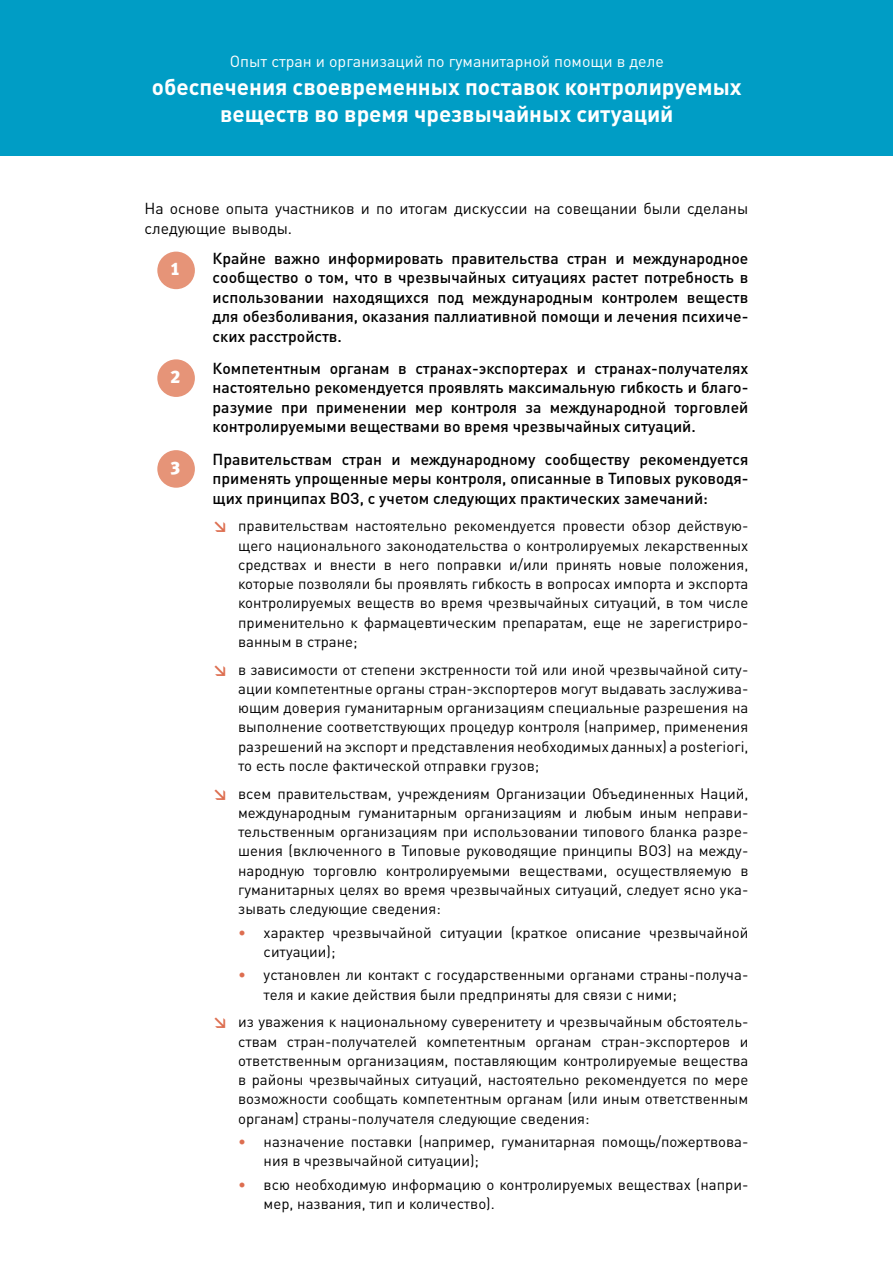
<style>
.page{position:relative;width:893px;height:1263px;background:#fff}
.page>*{position:absolute;margin:0;border:0;box-sizing:border-box;transform-origin:0 0}
.t1{font:700 22.5px/26.7px "DIN Pro";color:#fff;text-align:center}
.t2{font:900 18px "Meta OT";color:#fff}
.t3{font:16.05px "DIN Pro";color:#fff}
.t4{font:500 15.75px/19.5px "DIN Pro";color:#000;text-align:justify}
.t5{font:15.75px/19.5px "DIN Pro";letter-spacing:-.005em;color:#000}
.t6{font:15px/19.2px "DIN Pro";color:#000;text-align:justify}
.s1{font-weight:700;color:#dd6e50}
.s2{color:#dd6e50}
</style>
<div class="page">
<div style="left:0;top:0;width:893px;height:155px;background:#009dc5"></div>
<div style="left:157px;top:252px;width:38px;height:37px;background:#e69478;border-radius:50%"></div>
<div style="left:157px;top:359px;width:38px;height:38px;background:#e69478;border-radius:50%"></div>
<div style="left:157px;top:450px;width:38px;height:38px;background:#e69478;border-radius:50%"></div>
<p class="t3" style="left:230px;top:50px;width:436px">Опыт стран и организаций по гуманитарной помощи в деле</p>
<h1 class="t1" style="left:152px;top:71px;width:591px">обеспечения своевременных поставок контролируемых веществ во время чрезвычайных ситуаций</h1>
<p class="t5" style="left:145px;top:198px;width:605px">На основе опыта участников и по итогам дискуссии на совещании были сделаны следующие выводы.</p>
<p class="t2" style="left:170px;top:258px;width:12px">1</p>
<p class="t2" style="left:170px;top:366px;width:12px">2</p>
<p class="t2" style="left:170px;top:457px;width:12px">3</p>
<p class="t4" style="left:213px;top:248px;width:537px">Крайне важно информировать правительства стран и международное сообщество о том, что в чрезвычайных ситуациях растет потребность в использовании находящихся под международным контролем веществ для обезболивания, оказания паллиативной помощи и лечения психиче&shy;ских расстройств.</p>
<p class="t4" style="left:213px;top:358px;width:537px">Компетентным органам в странах-экспортерах и странах-получателях настоятельно рекомендуется проявлять максимальную гибкость и благо&shy;разумие при применении мер контроля за международной торговлей контролируемыми веществами во время чрезвычайных ситуаций.</p>
<p class="t4" style="left:213px;top:449px;width:537px">Правительствам стран и международному сообществу рекомендуется применять упрощенные меры контроля, описанные в Типовых руководя&shy;щих принципах ВОЗ, с учетом следующих практических замечаний:</p>
<p class="t6" style="left:238px;top:516px;width:512px;text-indent:-26px"><span class="s1">↘</span> правительствам настоятельно рекомендуется провести обзор действую&shy;щего национального законодательства о контролируемых лекарственных средствах и внести в него поправки и/или принять новые положения, которые позволяли бы проявлять гибкость в вопросах импорта и экспорта контролируемых веществ во время чрезвычайных ситуаций, в том числе применительно к фармацевтическим препаратам, еще не зарегистриро&shy;ванным в стране;</p>
<p class="t6" style="left:238px;top:659px;width:512px;text-indent:-26px"><span class="s1">↘</span> в зависимости от степени экстренности той или иной чрезвычайной ситу&shy;ации компетентные органы стран-экспортеров могут выдавать заслужива&shy;ющим доверия гуманитарным организациям специальные разрешения на выполнение соответствующих процедур контроля (например, применения разрешений на экспорт и представления необходимых данных) a posteriori, то есть после фактической отправки грузов;</p>
<p class="t6" style="left:238px;top:783px;width:512px;text-indent:-26px"><span class="s1">↘</span> всем правительствам, учреждениям Организации Объединенных Наций, международным гуманитарным организациям и любым иным неправи&shy;тельственным организациям при использовании типового бланка разре&shy;шения (включенного в Типовые руководящие принципы ВОЗ) на между&shy;народную торговлю контролируемыми веществами, осуществляемую в гуманитарных целях во время чрезвычайных ситуаций, следует ясно ука&shy;зывать следующие сведения:</p>
<p class="t6" style="left:264px;top:922px;width:486px;text-indent:-26px"><span class="s2">•</span> характер чрезвычайной ситуации (краткое описание чрезвычайной ситуации);</p>
<p class="t6" style="left:264px;top:965px;width:486px;text-indent:-26px"><span class="s2">•</span> установлен ли контакт с государственными органами страны-получа&shy;теля и какие действия были предприняты для связи с ними;</p>
<p class="t6" style="left:238px;top:1012px;width:512px;text-indent:-26px"><span class="s1">↘</span> из уважения к национальному суверенитету и чрезвычайным обстоятель&shy;ствам стран-получателей компетентным органам стран-экспортеров и ответственным организациям, поставляющим контролируемые вещества в районы чрезвычайных ситуаций, настоятельно рекомендуется по мере возможности сообщать компетентным органам (или иным ответственным органам) страны-получателя следующие сведения:</p>
<p class="t6" style="left:264px;top:1131px;width:486px;text-indent:-26px"><span class="s2">•</span> назначение поставки (например, гуманитарная помощь/пожертвова&shy;ния в чрезвычайной ситуации);</p>
<p class="t6" style="left:264px;top:1174px;width:486px;text-indent:-26px"><span class="s2">•</span> всю необходимую информацию о контролируемых веществах (напри&shy;мер, названия, тип и количество).</p>
</div>
